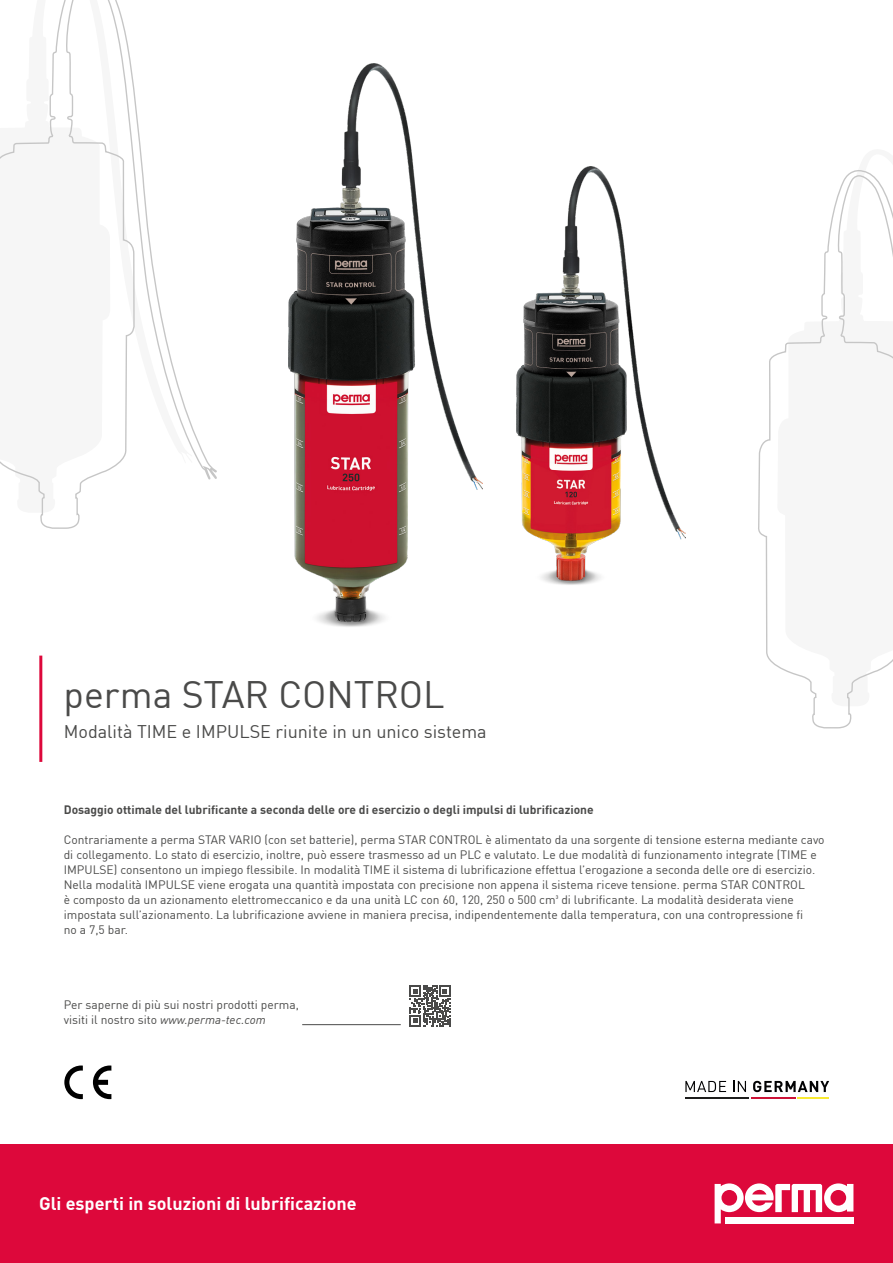
<style>
.page{position:relative;width:893px;height:1263px;background:#fff}
.page>*{position:absolute;margin:0;border:0;box-sizing:border-box;transform-origin:0 0}
.t1{font:37.5px "DIN Pro";color:#4a4a49}
.t2{font:18px "DIN Pro";color:#4a4a49}
.t3{font:700 18px "DIN Pro";color:#fff}
.t4{font:12px/15px "DIN Pro";color:#4a4a49}
.t5{font:700 12px "DIN Pro";color:#4a4a49}
.s1{font-style:italic}
</style>
<div class="page">
<div style="left:0;top:1144px;width:893px;height:119px;background:#dd083b"></div>
<svg style="left:715px;top:1183px;width:43px;height:40px"></svg>
<svg style="left:685px;top:1081px;width:41px;height:11px"></svg>
<svg style="left:733px;top:1081px;width:13px;height:11px"></svg>
<svg style="left:753px;top:1081px;width:5px;height:11px"></svg>
<hr style="left:685px;top:1097px;width:64px;height:2px;background:#1d1d1c">
<hr style="left:751px;top:1097px;width:45px;height:2px;background:#cc1236">
<svg style="left:0;top:0;width:217px;height:1100px"></svg>
<svg style="left:758px;top:170px;width:135px;height:1054px"></svg>
<img style="left:289px;top:64px;width:194px;height:563px">
<img style="left:516px;top:166px;width:170px;height:419px">
<svg style="left:64px;top:1065px;width:19px;height:34px"></svg>
<svg style="left:93px;top:1065px;width:18px;height:34px"></svg>
<hr style="left:39px;top:656px;width:3px;height:106px;background:#dd083b">
<hr style="left:302px;top:1024px;width:99px;height:1px;background:#4a4a49">
<svg style="left:410px;top:985px;width:41px;height:41px"></svg>
<h1 class="t1" style="left:64px;top:666px;width:382px">perma STAR CONTROL</h1>
<h2 class="t2" style="left:64px;top:718px;width:424px">Modalità TIME e IMPULSE riunite in un unico sistema</h2>
<p class="t5" style="left:64px;top:800px;width:531px">Dosaggio ottimale del lubrificante a seconda delle ore di esercizio o degli impulsi di lubrificazione</p>
<p class="t4" style="left:64px;top:831px;width:762px">Contrariamente a perma STAR VARIO (con set batterie), perma STAR CONTROL è alimentato da una sorgente di tensione esterna mediante cavo di collegamento. Lo stato di esercizio, inoltre, può essere trasmesso ad un PLC e valutato. Le due modalità di funzionamento integrate (TIME e IMPULSE) consentono un impiego flessibile. In modalità TIME il sistema di lubrificazione effettua l’erogazione a seconda delle ore di esercizio.<br>Nella modalità IMPULSE viene erogata una quantità impostata con precisione non appena il sistema riceve tensione. perma STAR CONTROL<br>è composto da un azionamento elettromeccanico e da una unità LC con 60, 120, 250 o 500 cm³ di lubrificante. La modalità desiderata viene impostata sull’azionamento. La lubrificazione avviene in maniera precisa, indipendentemente dalla temperatura, con una contropressione fi<br>no a 7,5 bar.</p>
<p class="t4" style="left:64px;top:996px;width:237px">Per saperne di più sui nostri prodotti perma, visiti il nostro sito <span class="s1">www.perma-tec.com</span></p>
<h2 class="t3" style="left:39px;top:1190px;width:319px">Gli esperti in soluzioni di lubrificazione</h2>
</div>
